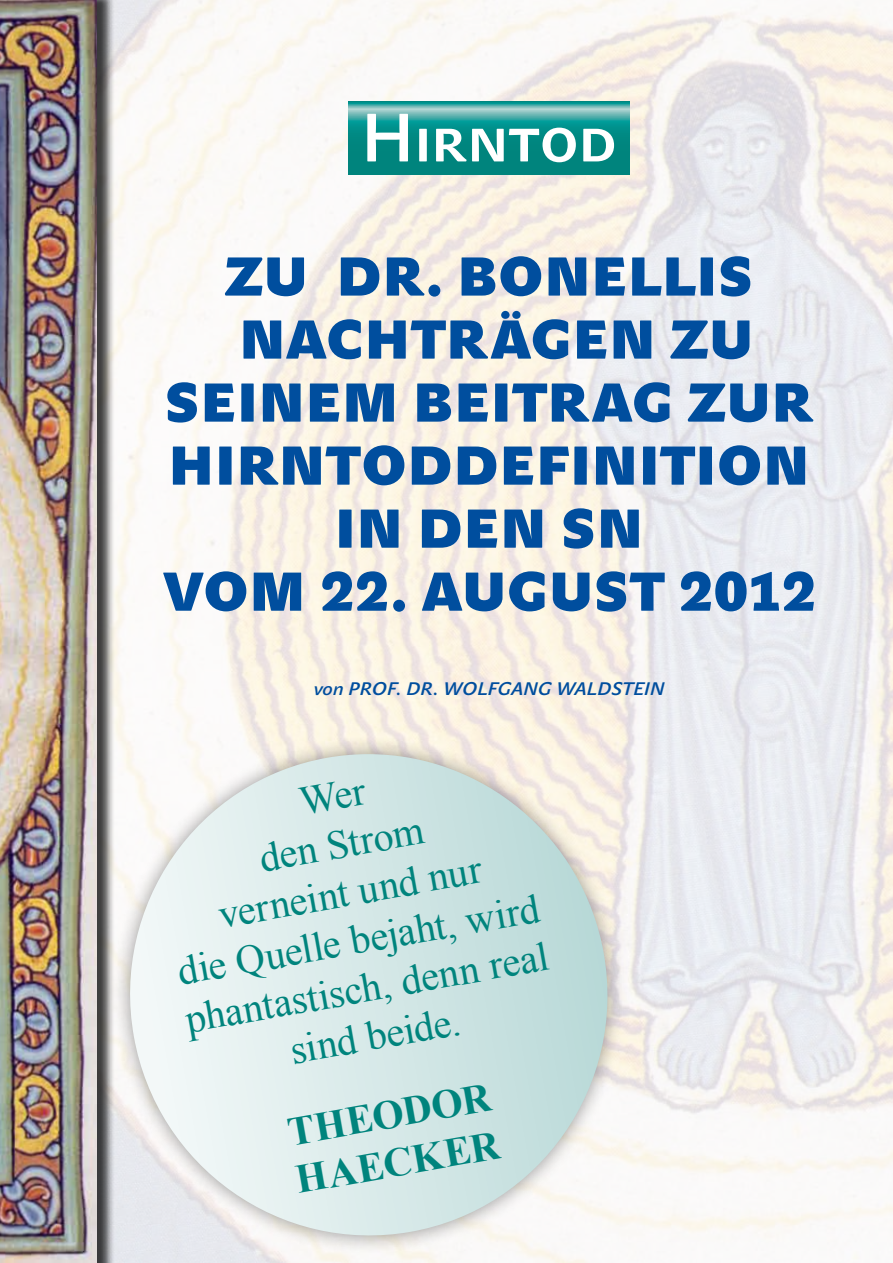
<style>
.page{position:relative;width:893px;height:1263px;background:#fff}
.page>*{position:absolute;margin:0;border:0;box-sizing:border-box;transform-origin:0 0}
.t1{font:67.5px "John Sans Medium Pro";letter-spacing:.005em;color:#fff}
.t2{font:700 54px "John Sans Heavy Pro";letter-spacing:.015em;color:#004e9e}
.t3{font:40.5px/48.6px "Times New Roman";color:#00847d;text-align:center}
.t4{font:700 40.5px/48.6px "Times New Roman";color:#00847d}
.t5{font:italic 18px "John Sans Medium Pro";letter-spacing:.01em;color:#004e9e}
</style>
<div class="page">
<img style="left:115px;top:0;width:778px;height:1263px">
<div style="left:0;top:0;width:115px;height:1263px;background:#000;opacity:.75"></div>
<img style="left:0;top:0;width:96px;height:1263px">
<svg style="left:349px;top:101px;width:280px;height:73px;background:#18938e"></svg>
<div style="left:111px;top:735px;width:515px;height:519px;background:#000;opacity:.4"></div>
<svg style="left:111px;top:754px;width:516px;height:501px"></svg>
<p class="t1" style="left:361px;top:99px;width:257px">Hirntod</p>
<p class="t2" style="left:225px;top:245px;width:530px">ZU DR. BONELLI S</p>
<p class="t2" style="left:239px;top:308px;width:515px">NACHTRÄGEN ZU</p>
<p class="t2" style="left:165px;top:371px;width:650px">SEINEM BEITRAG ZUR</p>
<p class="t2" style="left:169px;top:434px;width:642px">HI RNTODDEFINITION</p>
<p class="t2" style="left:335px;top:497px;width:265px">IN DEN SN</p>
<p class="t2" style="left:163px;top:560px;width:653px">VOM 22. AUGUST 2012</p>
<p class="t5" style="left:314px;top:678px;width:352px">VON PROF. DR. WOLFGANG WA LDSTEIN</p>
<p class="t3" style="left:148px;top:803px;width:370px;rotate:-10deg">Wer<br>den Strom<br>verneint und nur<br>die Quelle bejaht, wird phantastisch, denn real sind beide.</p>
<p class="t4" style="left:283px;top:1107px;width:208px;rotate:-10deg">Theodor<br>Haecker</p>
</div>
